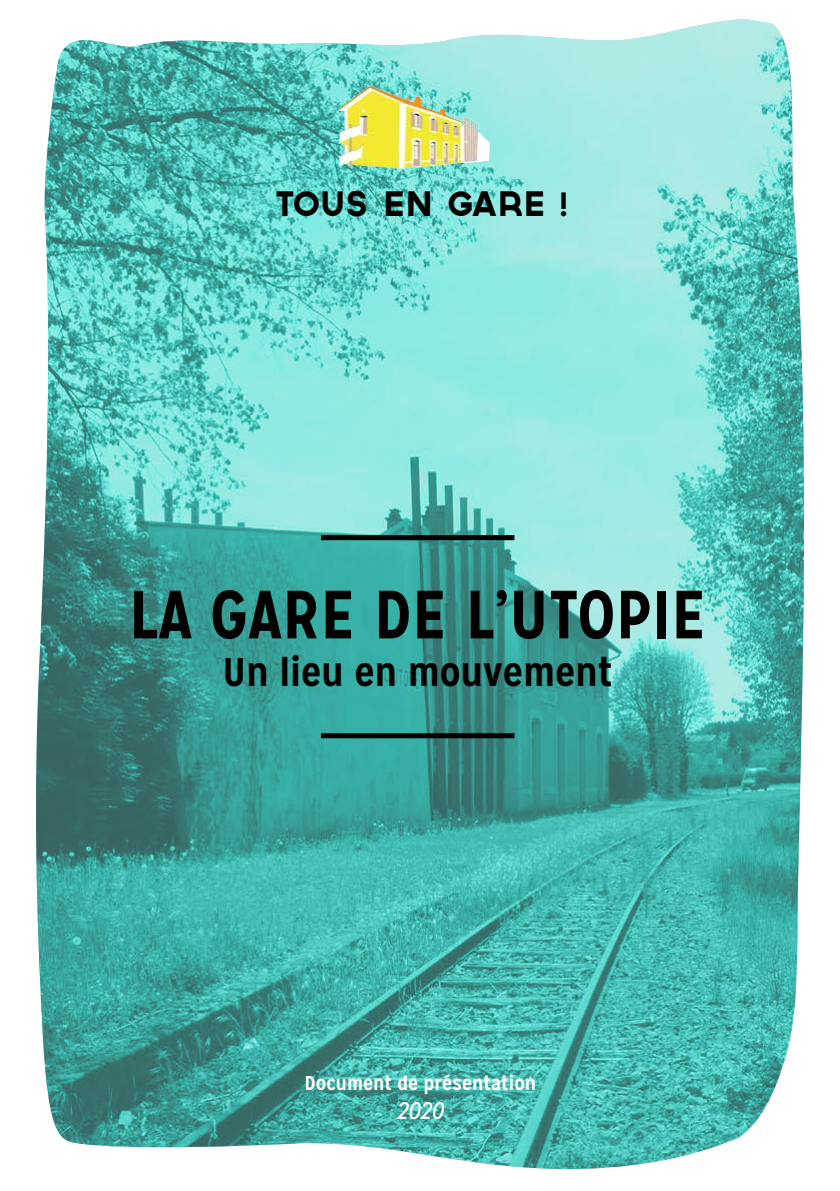
<style>
.page{position:relative;width:840px;height:1191px;background:#fff}
.page>*{position:absolute;margin:0;border:0;box-sizing:border-box;transform-origin:0 0}
.t1{font:700 68px "Mission Gothic";color:#000}
.t2{font:700 40px "Mission Gothic";color:#000}
.t3{font:33.6px "Governor";color:#000}
.t4{font:italic 24px "Mission Gothic";color:#fff}
.t5{font:700 20px "Mission Gothic";color:#fff}
.s1{font-family:"Mission Gothic";font-weight:700}
</style>
<div class="page">
<img style="left:36px;top:19px;width:768px;height:1150px">
<img style="left:309px;top:72px;width:211px;height:115px">
<div style="left:321px;top:733px;width:193px;height:5px;background:#000"></div>
<div style="left:321px;top:535px;width:193px;height:5px;background:#000"></div>
<h3 class="t3" style="left:274px;top:185px;width:295px">TOUS EN GARE <span class="s1">!</span></h3>
<h1 class="t1" style="left:129px;top:572px;width:579px">la gare de l’utopie</h1>
<h2 class="t2" style="left:222px;top:647px;width:392px">U n lieu en mouvement</h2>
<p class="t5" style="left:304px;top:1071px;width:233px">Document de présentation</p>
<p class="t4" style="left:397px;top:1096px;width:48px">2020</p>
</div>
